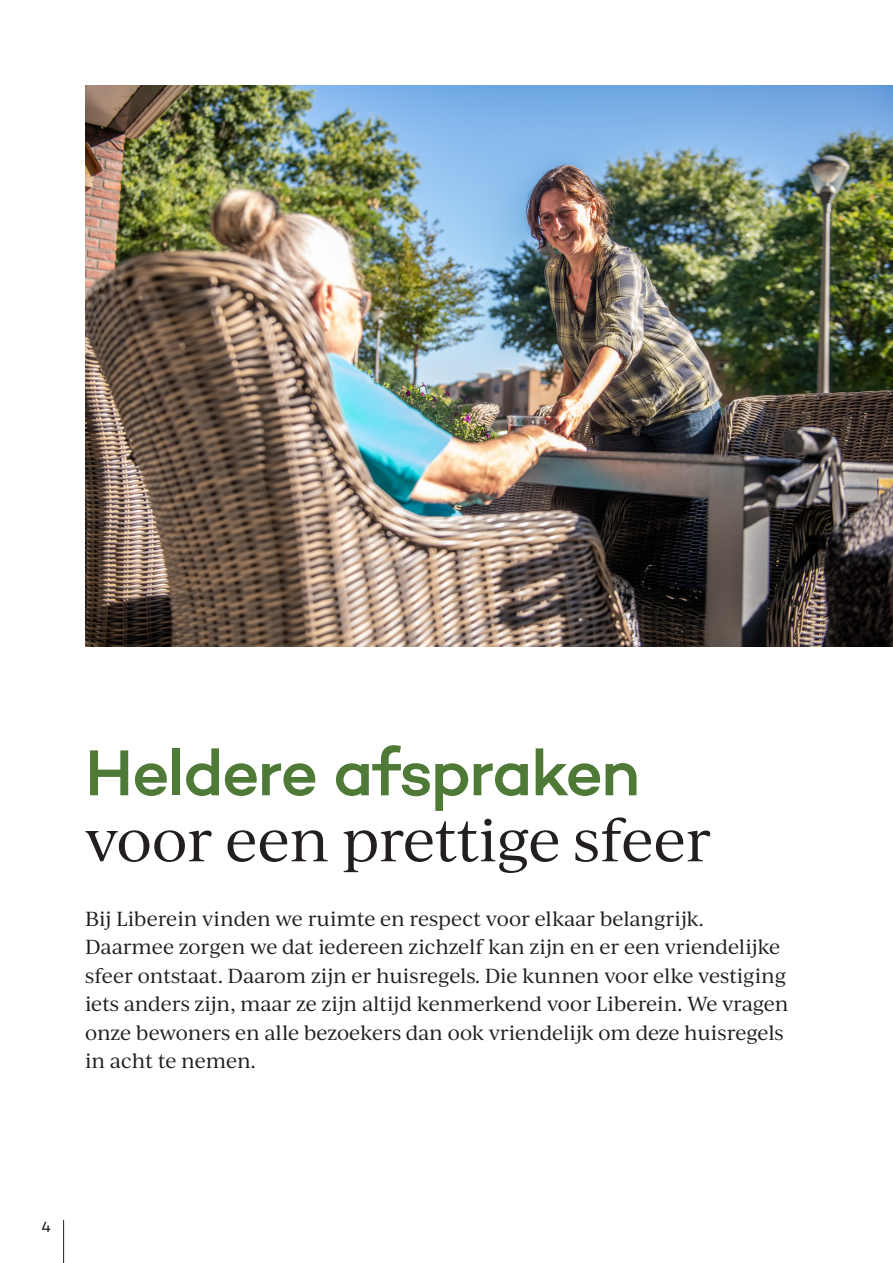
<style>
.page{position:relative;width:893px;height:1263px;background:#fff}
.page>*{position:absolute;margin:0;border:0;box-sizing:border-box;transform-origin:0 0}
._1_titel_groot{font:500 66px "Campton";letter-spacing:-.025em;color:#4f7936}
._1_titel_groot-2{font:57px "Ivy Journal";letter-spacing:-.015em;color:#231f20}
._5_Inleiding_groot{font:19.5px/28.5px "Ivy Journal";letter-spacing:-.01em;color:#231f20}
.t1{font:15px "Campton";color:#231f20}
</style>
<div class="page">
<hr style="left:63px;top:1220px;width:1px;height:43px;background:#231f20">
<img style="left:85px;top:85px;width:808px;height:561px">
<p class="_1_titel_groot" style="left:85px;top:731px;width:557px">Heldere afspraken</p>
<p class="_1_titel_groot-2" style="left:85px;top:800px;width:628px">voor een prettige sfeer</p>
<p class="_5_Inleiding_groot" style="left:85px;top:903px;width:705px">Bij Liberein vinden we ruimte en respect voor elkaar belangrijk.<br>Daarmee zorgen we dat iedereen zichzelf kan zijn en er een vriendelijke sfeer ontstaat. Daarom zijn er huisregels. Die kunnen voor elke vestiging iets anders zijn, maar ze zijn altijd kenmerkend voor Liberein. We vragen onze bewoners en alle bezoekers dan ook vriendelijk om deze huisregels in acht te nemen.</p>
<p class="t1" style="left:41px;top:1217px;width:11px">4</p>
</div>
